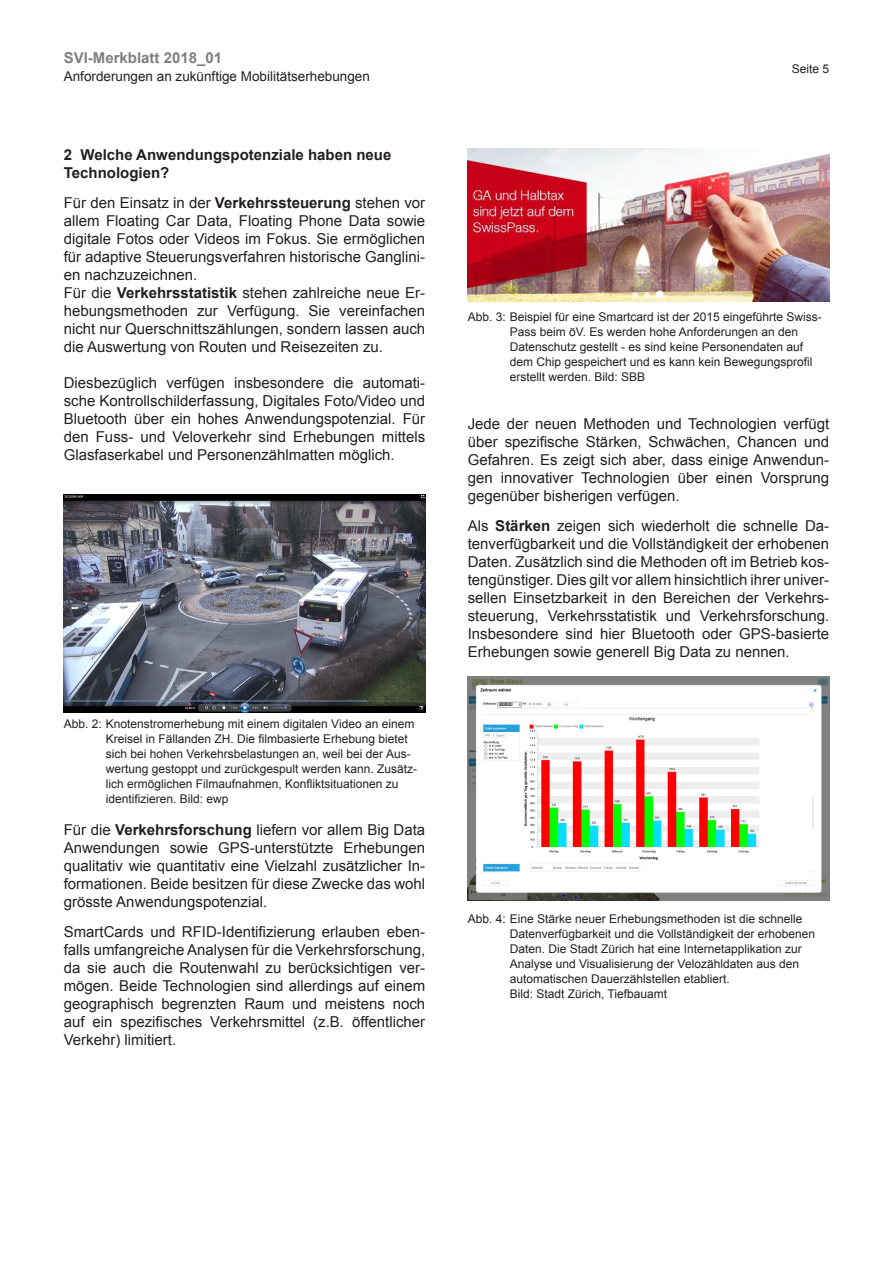
<style>
.page{position:relative;width:893px;height:1263px;background:#fff}
.page>*{position:absolute;margin:0;border:0;box-sizing:border-box;transform-origin:0 0}
.Lauftext{font:15px/18px "Arial";color:#231f20;text-align:justify}
.Überschrift_1{font:700 15px/18px "Arial";color:#231f20}
.t1{font:700 15px "Arial";color:#7d7f82}
.t2{font:13.5px "Arial";color:#231f20}
.Bilduntertitel{font:12px/15px "Arial";color:#231f20}
.s1{font-weight:700}
</style>
<div class="page">
<img style="left:64px;top:495px;width:361px;height:218px">
<img style="left:468px;top:149px;width:361px;height:152px">
<img style="left:468px;top:676px;width:361px;height:224px">
<p class="t1" style="left:64px;top:48px;width:160px">SVI-Merkblatt 2018_01</p>
<p class="t2" style="left:64px;top:68px;width:308px">Anforderungen an zukünftige Mobilitätserhebungen</p>
<p class="Überschrift_1" style="left:64px;top:146px;width:329px">2 Welche Anwendungspotenziale haben neue<br>Technologien?</p>
<p class="Lauftext" style="left:64px;top:194px;width:363px">Für den Einsatz in der <span class="s1">Verkehrssteuerung</span> stehen vor allem Floating Car Data, Floating Phone Data sowie digitale Fotos oder Videos im Fokus. Sie ermöglichen für adaptive Steuerungsverfahren historische Ganglini&shy;en nachzuzeichnen.</p>
<p class="Lauftext" style="left:64px;top:284px;width:363px">Für die <span class="s1">Verkehrsstatistik</span> stehen zahlreiche neue Er&shy;hebungsmethoden zur Verfügung. Sie vereinfachen nicht nur Querschnittszählungen, sondern lassen auch die Auswertung von Routen und Reisezeiten zu.</p>
<p class="Lauftext" style="left:64px;top:374px;width:363px">Diesbezüglich verfügen insbesondere die automati&shy;sche Kontrollschilderfassung, Digitales Foto/Video und Bluetooth über ein hohes Anwendungspotenzial. Für den Fuss- und Veloverkehr sind Erhebungen mittels Glasfaserkabel und Personenzählmatten möglich.</p>
<p class="Bilduntertitel" style="left:64px;top:717px;width:352px">Abb. 2: Knotenstromerhebung mit einem digitalen Video an einem</p>
<p class="Bilduntertitel" style="left:106px;top:732px;width:313px">Kreisel in Fällanden ZH. Die filmbasierte Erhebung bietet sich bei hohen Verkehrsbelastungen an, weil bei der Aus&shy;wertung gestoppt und zurückgespult werden kann. Zusätz&shy;lich ermöglichen Filmaufnahmen, Konfliktsituationen zu identifizieren. Bild: ewp</p>
<p class="Lauftext" style="left:64px;top:820px;width:363px">Für die <span class="s1">Verkehrsforschung</span> liefern vor allem Big Data Anwendungen sowie GPS-unterstützte Erhebungen qualitativ wie quantitativ eine Vielzahl zusätzlicher In&shy;formationen. Beide besitzen für diese Zwecke das wohl grösste Anwendungspotenzial.</p>
<p class="Lauftext" style="left:64px;top:922px;width:363px">SmartCards und RFID-Identifizierung erlauben eben&shy;falls umfangreiche Analysen für die Verkehrsforschung, da sie auch die Routenwahl zu berücksichtigen ver&shy;mögen. Beide Technologien sind allerdings auf einem geographisch begrenzten Raum und meistens noch auf ein spezifisches Verkehrsmittel (z.B. öffentlicher Verkehr) limitiert.</p>
<p class="Bilduntertitel" style="left:792px;top:61px;width:39px">Seite 5</p>
<p class="Bilduntertitel" style="left:468px;top:309px;width:356px">Abb. 3: Beispiel für eine Smartcard ist der 2015 eingeführte Swiss-</p>
<p class="Bilduntertitel" style="left:510px;top:324px;width:290px">Pass beim öV. Es werden hohe Anforderungen an den</p>
<p class="Bilduntertitel" style="left:510px;top:339px;width:295px">Datenschutz gestellt - es sind keine Personendaten auf</p>
<p class="Bilduntertitel" style="left:510px;top:354px;width:304px">dem Chip gespeichert und es kann kein Bewegungsprofil</p>
<p class="Bilduntertitel" style="left:510px;top:369px;width:137px">erstellt werden. Bild: SBB</p>
<p class="Lauftext" style="left:468px;top:415px;width:363px">Jede der neuen Methoden und Technologien verfügt über spezifische Stärken, Schwächen, Chancen und Gefahren. Es zeigt sich aber, dass einige Anwendun&shy;gen innovativer Technologien über einen Vorsprung gegenüber bisherigen verfügen.</p>
<p class="Lauftext" style="left:468px;top:517px;width:363px">Als <span class="s1">Stärken</span> zeigen sich wiederholt die schnelle Da&shy;tenverfügbarkeit und die Vollständigkeit der erhobenen Daten. Zusätzlich sind die Methoden oft im Betrieb kos&shy;tengünstiger. Dies gilt vor allem hinsichtlich ihrer univer&shy;sellen Einsetzbarkeit in den Bereichen der Verkehrs&shy;steuerung, Verkehrsstatistik und Verkehrsforschung.<br>Insbesondere sind hier Bluetooth oder GPS-basierte Erhebungen sowie generell Big Data zu nennen.</p>
<p class="Bilduntertitel" style="left:468px;top:912px;width:336px">Abb. 4: Eine Stärke neuer Erhebungsmethoden ist die schnelle</p>
<p class="Bilduntertitel" style="left:510px;top:927px;width:307px">Datenverfügbarkeit und die Vollständigkeit der erhobenen</p>
<p class="Bilduntertitel" style="left:510px;top:942px;width:294px">Daten. Die Stadt Zürich hat eine Internetapplikation zur</p>
<p class="Bilduntertitel" style="left:510px;top:957px;width:291px">Analyse und Visualisierung der Velozähldaten aus den</p>
<p class="Bilduntertitel" style="left:510px;top:972px;width:222px">automatischen Dauerzählstellen etabliert.</p>
<p class="Bilduntertitel" style="left:510px;top:987px;width:159px">Bild: Stadt Zürich, Tiefbauamt</p>
</div>
